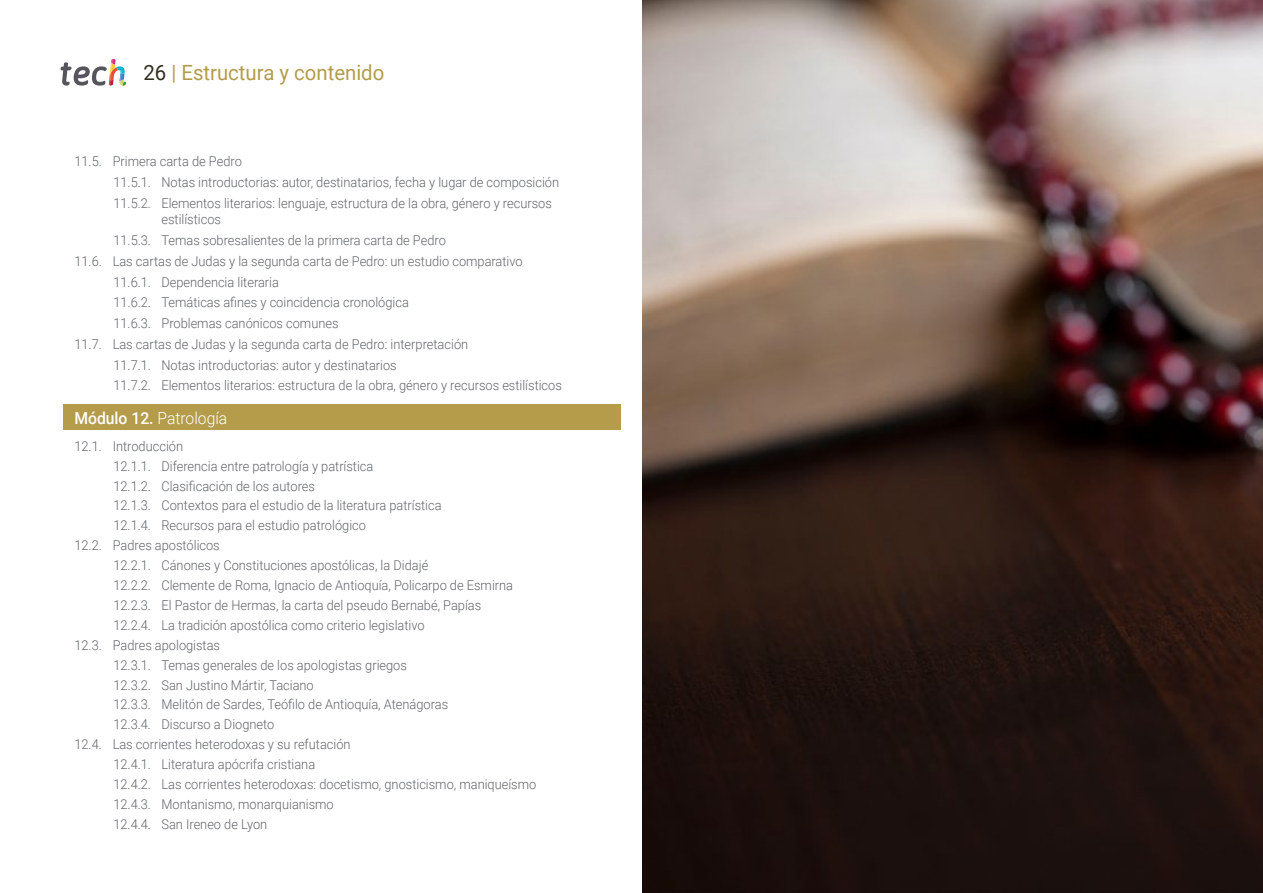
<style>
.page{position:relative;width:1263px;height:893px;background:#fff}
.page>*{position:absolute;margin:0;border:0;box-sizing:border-box;transform-origin:0 0}
.t1{font:21px "Roboto";color:#b49c4b}
.t2{font:300 16.5px "Roboto";color:#fff;scale:.95 1}
.t3{font:300 13.5px/20.7px "Roboto";color:#61646a;scale:.95 1}
.s1{color:#312e20}
.s2{font-weight:500}
</style>
<div class="page">
<svg style="left:61px;top:59px;width:65px;height:27px"></svg>
<img style="left:642px;top:0;width:621px;height:893px">
<div style="left:63px;top:405px;width:558px;height:25px;background:#b49c4b"></div>
<h1 class="t1" style="left:144px;top:57px;width:242px"><span class="s1">26</span> | Estructura y contenido</h1>
<p class="t3" style="left:113px;top:151px;width:471px;text-indent:-39px">11.5. Primera carta de Pedro<br>11.5.1. Notas introductorias: autor, destinatarios, fecha y lugar de composición<br>11.5.2. Elementos literarios: lenguaje, estructura de la obra, género y recursos</p>
<p class="t3" style="left:161px;top:209px;width:64px">estilísticos</p>
<p class="t3" style="left:113px;top:229px;width:351px">11.5.3. Temas sobresalientes de la primera carta de Pedro</p>
<p class="t3" style="left:74px;top:250px;width:473px">11.6. Las cartas de Judas y la segunda carta de Pedro: un estudio comparativo</p>
<p class="t3" style="left:113px;top:271px;width:176px">11.6.1. Dependencia literaria</p>
<p class="t3" style="left:113px;top:292px;width:312px">11.6.2. Temáticas afines y coincidencia cronológica</p>
<p class="t3" style="left:113px;top:312px;width:238px">11.6.3. Problemas canónicos comunes</p>
<p class="t3" style="left:74px;top:333px;width:416px">11.7. Las cartas de Judas y la segunda carta de Pedro: interpretación</p>
<p class="t3" style="left:113px;top:354px;width:300px">11.7.1. Notas introductorias: autor y destinatarios</p>
<p class="t3" style="left:113px;top:375px;width:474px">11.7.2. Elementos literarios: estructura de la obra, género y recursos estilísticos</p>
<p class="t2" style="left:74px;top:406px;width:162px"><span class="s2">Módulo 12.</span> Patrología</p>
<p class="t3" style="left:74px;top:435px;width:116px">12.1. Introducción</p>
<p class="t3" style="left:113px;top:455px;width:275px">12.1.1. Diferencia entre patrología y patrística</p>
<p class="t3" style="left:113px;top:475px;width:214px">12.1.2. Clasificación de los autores</p>
<p class="t3" style="left:113px;top:495px;width:347px">12.1.3. Contextos para el estudio de la literatura patrística</p>
<p class="t3" style="left:113px;top:515px;width:267px">12.1.4. Recursos para el estudio patrológico</p>
<p class="t3" style="left:74px;top:535px;width:155px">12.2. Padres apostólicos</p>
<p class="t3" style="left:113px;top:554px;width:333px">12.2.1. Cánones y Constituciones apostólicas, la Didajé</p>
<p class="t3" style="left:113px;top:574px;width:422px">12.2.2. Clemente de Roma, Ignacio de Antioquía, Policarpo de Esmirna</p>
<p class="t3" style="left:113px;top:594px;width:389px">12.2.3. El Pastor de Hermas, la carta del pseudo Bernabé, Papías</p>
<p class="t3" style="left:113px;top:614px;width:329px">12.2.4. La tradición apostólica como criterio legislativo</p>
<p class="t3" style="left:74px;top:634px;width:155px">12.3. Padres apologistas</p>
<p class="t3" style="left:113px;top:654px;width:310px">12.3.1. Temas generales de los apologistas griegos</p>
<p class="t3" style="left:113px;top:674px;width:212px">12.3.2. San Justino Mártir, Taciano</p>
<p class="t3" style="left:113px;top:694px;width:354px">12.3.3. Melitón de Sardes, Teófilo de Antioquía, Atenágoras</p>
<p class="t3" style="left:113px;top:714px;width:171px">12.3.4. Discurso a Diogneto</p>
<p class="t3" style="left:74px;top:734px;width:292px">12.4. Las corrientes heterodoxas y su refutación</p>
<p class="t3" style="left:113px;top:753px;width:214px">12.4.1. Literatura apócrifa cristiana</p>
<p class="t3" style="left:113px;top:773px;width:447px">12.4.2. Las corrientes heterodoxas: docetismo, gnosticismo, maniqueísmo</p>
<p class="t3" style="left:113px;top:793px;width:233px">12.4.3. Montanismo, monarquianismo</p>
<p class="t3" style="left:113px;top:813px;width:163px">12.4.4. San Ireneo de Lyon</p>
</div>
